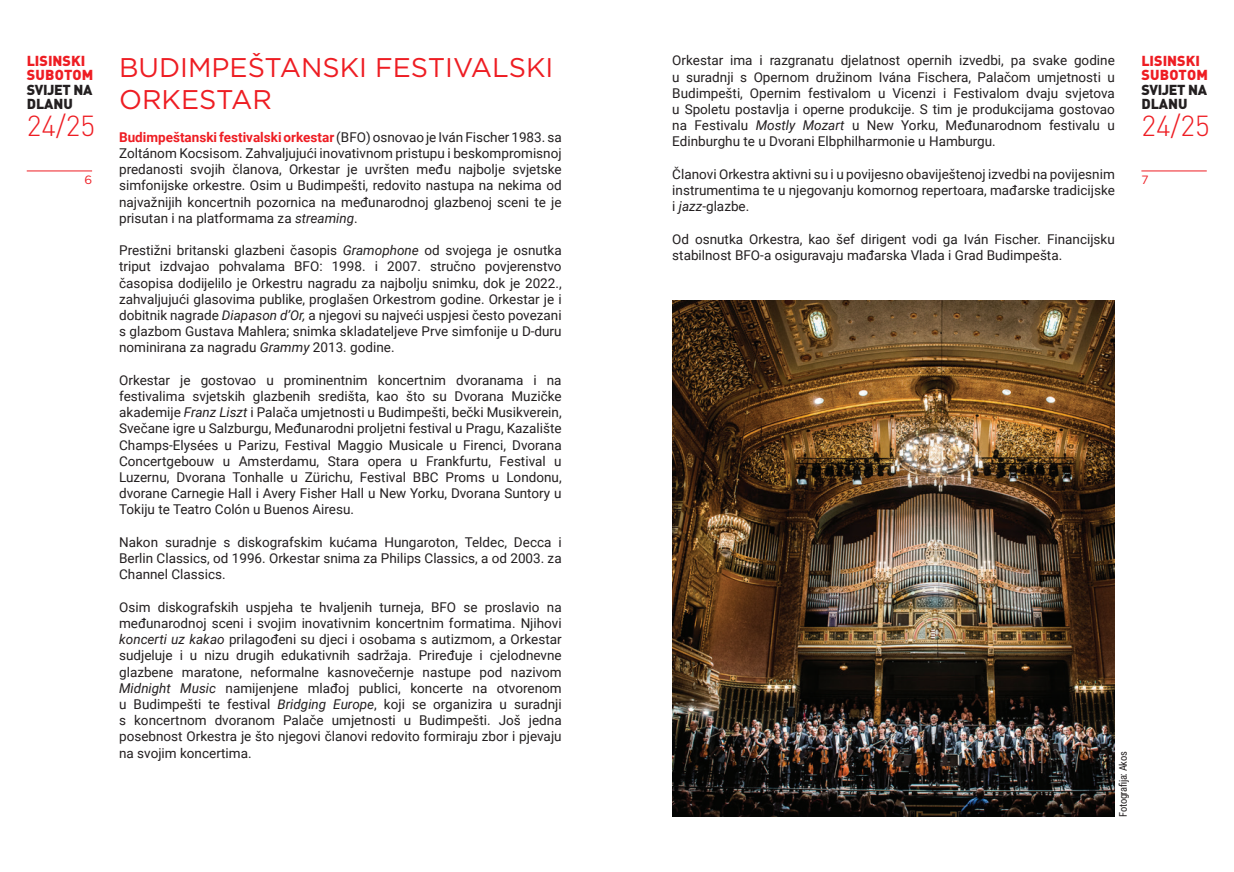
<style>
.page{position:relative;width:1234px;height:872px;background:#fff}
.page>*{position:absolute;margin:0;border:0;box-sizing:border-box;transform-origin:0 0}
.t1{font:300 28.5px "DIN Pro";color:#ee1d23}
.t2{font:27px/32.4px "Gotham";color:#ee1d23}
.t3{font:900 14.25px/14.1px "DIN Pro";color:#ee1d23}
.t4{font:900 14.25px/14.1px "DIN Pro";letter-spacing:-.025em;color:#231f20}
.t5{font:13.5px/16.2px "Roboto";color:#231f20;text-align:justify}
.t6{font:12px "Gotham";color:#ee1d23}
.t7{font:10.5px "Roboto Condensed";letter-spacing:-.03em;color:#231f20}
.s1{font-weight:700;color:#ee1d23}
.s2{font-style:italic}
</style>
<div class="page">
<hr style="left:27px;top:171px;width:65px;height:1px;background:#ee1d23">
<hr style="left:1141px;top:171px;width:65px;height:1px;background:#ee1d23">
<img style="left:672px;top:300px;width:442px;height:516px">
<h2 class="t2" style="left:119px;top:51px;width:435px">BUDIMPEŠTANSKI FESTIVALSKI<br>ORKESTAR</h2>
<p class="t5" style="left:119px;top:128px;width:444px"><span class="s1">Budimpeštanski festivalski orkestar</span>(BFO) osnovao je Iván Fischer 1983. sa Zoltánom Kocsisom. Zahvaljujući inovativnom pristupu i beskompromisnoj predanosti svojih članova, Orkestar je uvršten među najbolje svjetske simfonijske orkestre. Osim u Budimpešti, redovito nastupa na nekima od najvažnijih koncertnih pozornica na međunarodnoj glazbenoj sceni te je prisutan i na platformama za <span class="s2">streaming</span>.</p>
<p class="t5" style="left:119px;top:242px;width:444px">Prestižni britanski glazbeni časopis <span class="s2">Gramophone</span> od svojega je osnutka triput izdvajao pohvalama BFO: 1998. i 2007. stručno povjerenstvo časopisa dodijelilo je Orkestru nagradu za najbolju snimku, dok je 2022., zahvaljujući glasovima publike, proglašen Orkestrom godine. Orkestar je i dobitnik nagrade <span class="s2">Diapason d’Or,</span> a njegovi su najveći uspjesi često povezani s glazbom Gustava Mahlera; snimka skladateljeve Prve simfonije u D-duru nominirana za nagradu <span class="s2">Grammy</span> 2013. godine.</p>
<p class="t5" style="left:119px;top:371px;width:444px">Orkestar je gostovao u prominentnim koncertnim dvoranama i na festivalima svjetskih glazbenih središta, kao što su Dvorana Muzičke akademije <span class="s2">Franz Liszt</span> i Palača umjetnosti u Budimpešti, bečki Musikverein, Svečane igre u Salzburgu, Međunarodni proljetni festival u Pragu, Kazalište Champs-Elysées u Parizu, Festival Maggio Musicale u Firenci, Dvorana Concertgebouw u Amsterdamu, Stara opera u Frankfurtu, Festival u Luzernu, Dvorana Tonhalle u Zürichu, Festival BBC Proms u Londonu, dvorane Carnegie Hall i Avery Fisher Hall u New Yorku, Dvorana Suntory u Tokiju te Teatro Colón u Buenos Airesu.</p>
<p class="t5" style="left:119px;top:533px;width:444px">Nakon suradnje s diskografskim kućama Hungaroton, Teldec, Decca i Berlin Classics, od 1996. Orkestar snima za Philips Classics, a od 2003. za Channel Classics.</p>
<p class="t5" style="left:119px;top:598px;width:444px">Osim diskografskih uspjeha te hvaljenih turneja, BFO se proslavio na međunarodnoj sceni i svojim inovativnim koncertnim formatima. Njihovi <span class="s2">koncerti uz kakao</span> prilagođeni su djeci i osobama s autizmom, a Orkestar sudjeluje i u nizu drugih edukativnih sadržaja. Priređuje i cjelodnevne glazbene maratone, neformalne kasnovečernje nastupe pod nazivom <span class="s2">Midnight Music</span> namijenjene mlađoj publici, koncerte na otvorenom u Budimpešti te festival <span class="s2">Bridging Europe</span>, koji se organizira u suradnji s koncertnom dvoranom Palače umjetnosti u Budimpešti. Još jedna posebnost Orkestra je što njegovi članovi redovito formiraju zbor i pjevaju na svojim koncertima.</p>
<p class="t5" style="left:672px;top:52px;width:444px">Orkestar ima i razgranatu djelatnost opernih izvedbi, pa svake godine u suradnji s Opernom družinom Ivána Fischera, Palačom umjetnosti u Budimpešti, Opernim festivalom u Vicenzi i Festivalom dvaju svjetova u Spoletu postavlja i operne produkcije. S tim je produkcijama gostovao na Festivalu <span class="s2">Mostly Mozart</span> u New Yorku, Međunarodnom festivalu u Edinburghu te u Dvorani Elbphilharmonie u Hamburgu.</p>
<p class="t5" style="left:672px;top:165px;width:444px">Članovi Orkestra aktivni su i u povijesno obaviještenoj izvedbi na povijesnim instrumentima te u njegovanju komornog repertoara, mađarske tradicijske i <span class="s2">jazz-</span>glazbe.</p>
<p class="t5" style="left:672px;top:230px;width:444px">Od osnutka Orkestra, kao šef dirigent vodi ga Iván Fischer. Financijsku stabilnost BFO-a osiguravaju mađarska Vlada i Grad Budimpešta.</p>
<p class="t3" style="left:27px;top:53px;width:68px">LISINSKI<br>SUBOTOM</p>
<p class="t4" style="left:27px;top:82px;width:67px">SVIJET NA<br>DLANU</p>
<h1 class="t1" style="left:27px;top:107px;width:70px">24/25</h1>
<p class="t3" style="left:1141px;top:53px;width:68px">LISINSKI<br>SUBOTOM</p>
<p class="t4" style="left:1141px;top:82px;width:67px">SVIJET NA<br>DLANU</p>
<h1 class="t1" style="left:1141px;top:107px;width:70px">24/25</h1>
<p class="t6" style="left:84px;top:172px;width:9px">6</p>
<p class="t6" style="left:1141px;top:172px;width:9px">7</p>
<p class="t7" style="left:1115px;top:816px;width:67px;rotate:-90deg">Fotografija: Akos</p>
</div>
